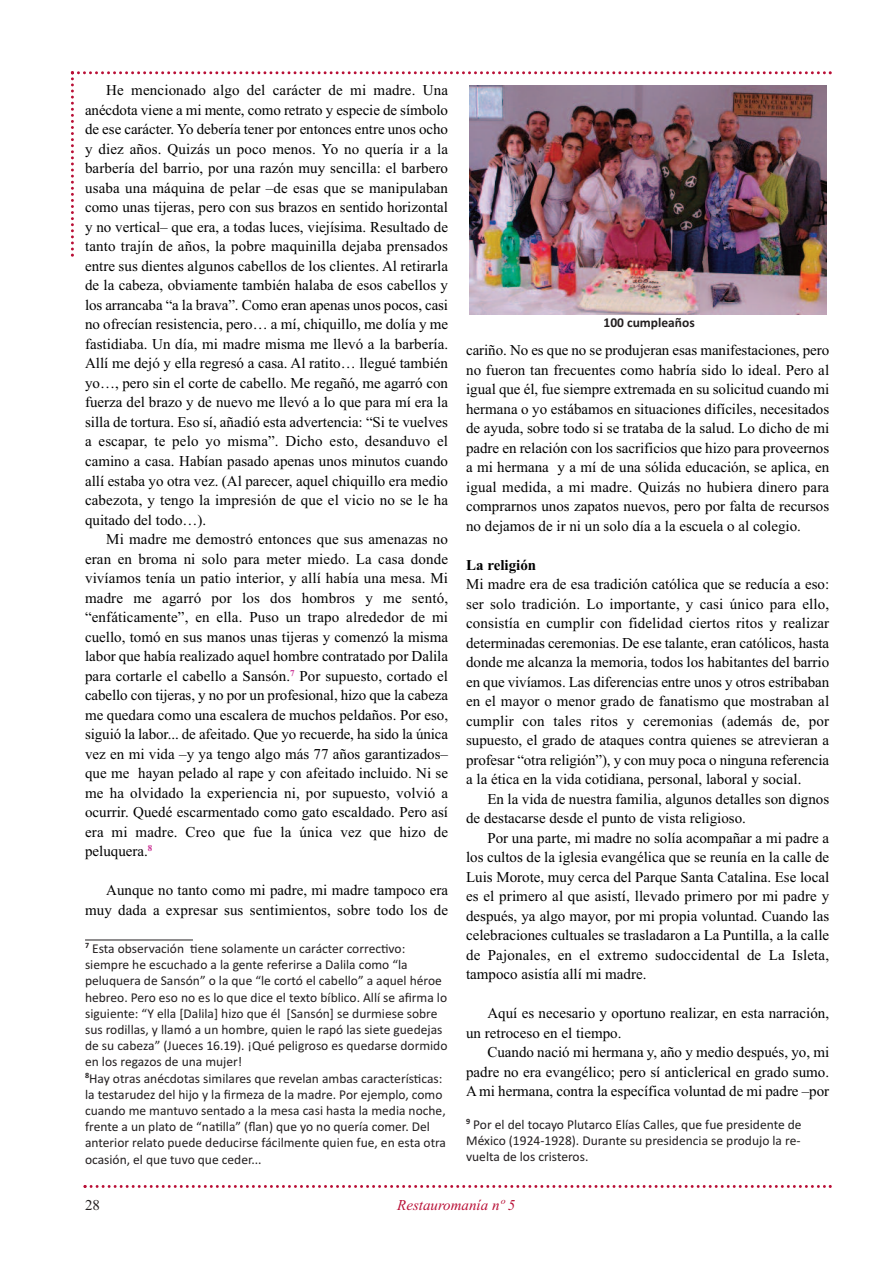
<style>
.page{position:relative;width:893px;height:1263px;background:#fff}
.page>*{position:absolute;margin:0;border:0;box-sizing:border-box;transform-origin:0 0}
.t1{font:15px/19.5px "Times New Roman";color:#000;text-align:justify}
.t2{font:italic 15px "Times New Roman";color:#b90f36}
.t3{font:700 15px "Times New Roman";color:#000}
.t4{font:15px "Times New Roman";color:#231f20}
.t5{font:13.5px/16.2px "Calibri";color:#231f20;text-align:justify}
.t6{font:700 13.5px "Calibri";color:#231f20}
</style>
<div class="page">
<svg style="left:84px;top:1185px;width:748px;height:3px"></svg>
<svg style="left:71px;top:71px;width:761px;height:186px"></svg>
<img style="left:469px;top:85px;width:357px;height:230px">
<hr style="left:85px;top:940px;width:108px;height:1px;background:#231f20">
<p class="t1" style="left:85px;top:81px;width:365px;text-indent:21px">He mencionado algo del carácter de mi madre. Una anécdota viene a mi mente, como retrato y especie de símbolo de ese carácter. Yo debería tener por entonces entre unos ocho y diez años. Quizás un poco menos. Yo no quería ir a la barbería del barrio, por una razón muy sencilla: el barbero usaba una máquina de pelar –de esas que se manipulaban como unas tijeras, pero con sus brazos en sentido horizontal y no vertical– que era, a todas luces, viejísima. Resultado de tanto trajín de años, la pobre maquinilla dejaba prensados entre sus dientes algunos cabellos de los clientes. Al retirarla de la cabeza, obviamente también halaba de esos cabellos y los arrancaba “a la brava”. Como eran apenas unos pocos, casi no ofrecían resistencia, pero… a mí, chiquillo, me dolía y me fastidiaba. Un día, mi madre misma me llevó a la barbería.<br>Allí me dejó y ella regresó a casa. Al ratito… llegué también yo…, pero sin el corte de cabello. Me regañó, me agarró con fuerza del brazo y de nuevo me llevó a lo que para mí era la silla de tortura. Eso sí, añadió esta advertencia: “Si te vuelves a escapar, te pelo yo misma”. Dicho esto, desanduvo el camino a casa. Habían pasado apenas unos minutos cuando allí estaba yo otra vez. (Al parecer, aquel chiquillo era medio cabezota, y tengo la impresión de que el vicio no se le ha quitado del todo…).</p>
<p class="t1" style="left:85px;top:529px;width:365px;text-indent:21px">Mi madre me demostró entonces que sus amenazas no eran en broma ni solo para meter miedo. La casa donde vivíamos tenía un patio interior, y allí había una mesa. Mi madre me agarró por los dos hombros y me sentó, “enfáticamente”, en ella. Puso un trapo alrededor de mi cuello, tomó en sus manos unas tijeras y comenzó la misma labor que había realizado aquel hombre contratado por Dalila para cortarle el cabello a Sansón.<sup>7</sup> Por supuesto, cortado el cabello con tijeras, y no por un profesional, hizo que la cabeza me quedara como una escalera de muchos peldaños. Por eso, siguió la labor... de afeitado. Que yo recuerde, ha sido la única vez en mi vida –y ya tengo algo más 77 años garantizados– que me hayan pelado al rape y con afeitado incluido. Ni se me ha olvidado la experiencia ni, por supuesto, volvió a ocurrir. Quedé escarmentado como gato escaldado. Pero así era mi madre. Creo que fue la única vez que hizo de peluquera.<sup>8</sup></p>
<p class="t1" style="left:85px;top:880px;width:365px;text-align:right">Aunque no tanto como mi padre, mi madre tampoco era muy dada a expresar sus sentimientos, sobre todo los de</p>
<p class="t5" style="left:85px;top:940px;width:364px;text-align:left"><sup>7</sup> Esta observación tiene solamente un carácter correctivo: siempre he escuchado a la gente referirse a Dalila como “la peluquera de Sansón” o la que “le cortó el cabello” a aquel héroe hebreo. Pero eso no es lo que dice el texto bíblico. Allí se afirma lo siguiente: “Y ella [Dalila] hizo que él [Sansón] se durmiese sobre sus rodillas, y llamó a un hombre, quien le rapó las siete guedejas de su cabeza” (Jueces 16.19). ¡Qué peligroso es quedarse dormido en los regazos de una mujer!<br><sup>8</sup>Hay otras anécdotas similares que revelan ambas características: la testarudez del hijo y la firmeza de la madre. Por ejemplo, como cuando me mantuvo sentado a la mesa casi hasta la media noche, frente a un plato de “natilla” (flan) que yo no quería comer. Del anterior relato puede deducirse fácilmente quien fue, en esta otra ocasión, el que tuvo que ceder...</p>
<p class="t6" style="left:603px;top:314px;width:93px">100 cumpleaños</p>
<p class="t1" style="left:466px;top:340px;width:365px">cariño. No es que no se produjeran esas manifestaciones, pero no fueron tan frecuentes como habría sido lo ideal. Pero al igual que él, fue siempre extremada en su solicitud cuando mi hermana o yo estábamos en situaciones difíciles, necesitados de ayuda, sobre todo si se trataba de la salud. Lo dicho de mi padre en relación con los sacrificios que hizo para proveernos a mi hermana y a mí de una sólida educación, se aplica, en igual medida, a mi madre. Quizás no hubiera dinero para comprarnos unos zapatos nuevos, pero por falta de recursos no dejamos de ir ni un solo día a la escuela o al colegio.</p>
<p class="t3" style="left:466px;top:556px;width:72px">La religión</p>
<p class="t1" style="left:466px;top:574px;width:365px">Mi madre era de esa tradición católica que se reducía a eso: ser solo tradición. Lo importante, y casi único para ello, consistía en cumplir con fidelidad ciertos ritos y realizar determinadas ceremonias. De ese talante, eran católicos, hasta donde me alcanza la memoria, todos los habitantes del barrio en que vivíamos. Las diferencias entre unos y otros estribaban en el mayor o menor grado de fanatismo que mostraban al cumplir con tales ritos y ceremonias (además de, por supuesto, el grado de ataques contra quienes se atrevieran a profesar “otra religión”), y con muy poca o ninguna referencia a la ética en la vida cotidiana, personal, laboral y social.</p>
<p class="t1" style="left:466px;top:789px;width:365px;text-indent:21px">En la vida de nuestra familia, algunos detalles son dignos de destacarse desde el punto de vista religioso.</p>
<p class="t1" style="left:466px;top:828px;width:365px;text-indent:21px">Por una parte, mi madre no solía acompañar a mi padre a los cultos de la iglesia evangélica que se reunía en la calle de Luis Morote, muy cerca del Parque Santa Catalina. Ese local es el primero al que asistí, llevado primero por mi padre y después, ya algo mayor, por mi propia voluntad. Cuando las celebraciones cultuales se trasladaron a La Puntilla, a la calle de Pajonales, en el extremo sudoccidental de La Isleta, tampoco asistía allí mi madre.</p>
<p class="t1" style="left:466px;top:1003px;width:365px;text-indent:21px">Aquí es necesario y oportuno realizar, en esta narración, un retroceso en el tiempo.</p>
<p class="t1" style="left:466px;top:1042px;width:365px;text-indent:21px">Cuando nació mi hermana y, año y medio después, yo, mi padre no era evangélico; pero sí anticlerical en grado sumo.<br>A mi hermana, contra la específica voluntad de mi padre –por</p>
<p class="t5" style="left:466px;top:1116px;width:337px"><sup>9</sup> Por el del tocayo Plutarco Elías Calles, que fue presidente de México (1924-1928). Durante su presidencia se produjo la re&shy;vuelta de los cristeros.</p>
<p class="t4" style="left:85px;top:1196px;width:16px">28</p>
<p class="t2" style="left:397px;top:1196px;width:120px">Restauromanía nº 5</p>
</div>
